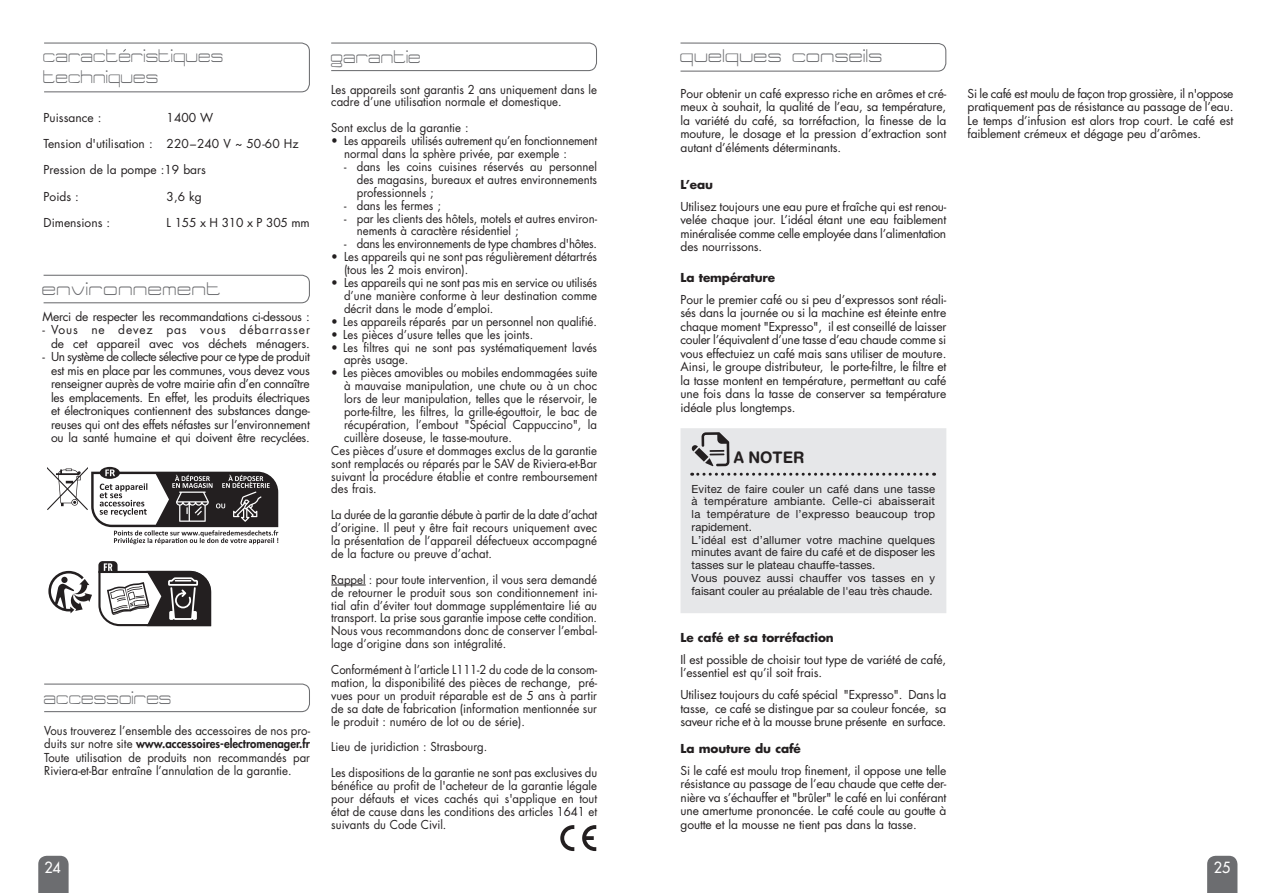
<style>
.page{position:relative;width:1276px;height:893px;background:#fff}
.page>*{position:absolute;margin:0;border:0;box-sizing:border-box;transform-origin:0 0}
.t1{font:21px/21px "Tidy Curve TV";letter-spacing:-.02em;color:#6c6d70;scale:.88 1}
.t2{font:21px "Tidy Curve TV";letter-spacing:-.02em;color:#6c6d70}
.t3{font:21px "Tidy Curve TV";color:#6c6d70}
.t4{font:700 15.9px "Helvetica Rounded";color:#231f20;scale:.95 1}
.t5{font:15px "Futura";color:#fff;scale:.95 1}
.t6{font:12px/12.9px "Futura";color:#231f20;text-align:justify;scale:.95 1}
.t7{font:12px/13.5px "Futura";color:#231f20;text-align:justify}
.t8{font:12px "Futura";letter-spacing:-.02em;color:#231f20}
.t9{font:700 12px "Futura";letter-spacing:-.01em;color:#231f20}
.t10{font:12px "Futura";letter-spacing:-.02em;color:#231f20;scale:.95 1}
.t11{font:11.25px/12.8px "Helvetica Neue";letter-spacing:.01em;color:#231f20}
.s1{font-weight:800}
</style>
<div class="page">
<hr style="left:331px;top:585px;width:35px;height:1px;background:#231f20">
<svg style="left:38px;top:856px;width:31px;height:37px"></svg>
<svg style="left:1207px;top:856px;width:30px;height:37px"></svg>
<svg style="left:43px;top:274px;width:267px;height:30px"></svg>
<svg style="left:44px;top:42px;width:266px;height:51px"></svg>
<svg style="left:560px;top:825px;width:14px;height:26px"></svg>
<svg style="left:582px;top:825px;width:14px;height:26px"></svg>
<svg style="left:331px;top:42px;width:266px;height:30px"></svg>
<svg style="left:44px;top:683px;width:266px;height:30px"></svg>
<div style="left:680px;top:428px;width:266px;height:185px;background:#e6e7e9"></div>
<svg style="left:691px;top:432px;width:38px;height:34px"></svg>
<svg style="left:698px;top:473px;width:236px;height:3px"></svg>
<svg style="left:680px;top:42px;width:267px;height:30px"></svg>
<svg style="left:47px;top:467px;width:231px;height:77px"></svg>
<svg style="left:48px;top:561px;width:164px;height:66px"></svg>
<h1 class="t1" style="left:44px;top:45px;width:207px">caracteristiques techniques</h1>
<h1 class="t1" style="left:331px;top:46px;width:104px">garantie</h1>
<p class="t6" style="left:331px;top:83px;width:281px">Les appareils sont garantis 2 ans uniquement dans le cadre d’une utilisation normale et domestique.</p>
<p class="t6" style="left:331px;top:121px;width:146px">Sont exclus de la garantie :</p>
<p class="t6" style="left:344px;top:134px;width:268px;text-indent:-13px">• Les appareils utilisés autrement qu’en fonctionnement normal dans la sphère privée, par exemple :</p>
<p class="t6" style="left:357px;top:160px;width:254px;text-indent:-13px">- dans les coins cuisines réservés au personnel des magasins, bureaux et autres environnements professionnels ;</p>
<p class="t6" style="left:344px;top:199px;width:103px">- dans les fermes ;</p>
<p class="t6" style="left:357px;top:212px;width:254px;text-indent:-13px">- par les clients des hôtels, motels et autres environ&shy;nements à caractère résidentiel ;</p>
<p class="t10" style="left:344px;top:236px;width:268px">- dans les environnements de type chambres d'hôtes.</p>
<p class="t6" style="left:344px;top:250px;width:268px;text-indent:-13px">• Les appareils qui ne sont pas régulièrement détartrés (tous les 2 mois environ).</p>
<p class="t6" style="left:344px;top:276px;width:268px;text-indent:-13px">• Les appareils qui ne sont pas mis en service ou utilisés d’une manière conforme à leur destination comme décrit dans le mode d’emploi.</p>
<p class="t6" style="left:331px;top:315px;width:281px">• Les appareils réparés par un personnel non qualifié.</p>
<p class="t6" style="left:331px;top:328px;width:214px">• Les pièces d’usure telles que les joints.</p>
<p class="t6" style="left:344px;top:341px;width:268px;text-indent:-13px">• Les filtres qui ne sont pas systématiquement lavés après usage.</p>
<p class="t6" style="left:331px;top:367px;width:281px">• Les pièces amovibles ou mobiles endommagées suite</p>
<p class="t6" style="left:344px;top:379px;width:268px">à mauvaise manipulation, une chute ou à un choc</p>
<p class="t6" style="left:344px;top:392px;width:268px">lors de leur manipulation, telles que le réservoir, le</p>
<p class="t6" style="left:344px;top:405px;width:268px">porte-filtre, les filtres, la grille-égouttoir, le bac de</p>
<p class="t6" style="left:344px;top:418px;width:268px">récupération, l’embout "Spécial Cappuccino", la</p>
<p class="t6" style="left:344px;top:431px;width:178px">cuillère doseuse, le tasse-mouture.</p>
<p class="t6" style="left:331px;top:444px;width:281px">Ces pièces d’usure et dommages exclus de la garantie</p>
<p class="t6" style="left:331px;top:457px;width:281px">sont remplacés ou réparés par le SAV de Riviera-et-Bar</p>
<p class="t6" style="left:331px;top:470px;width:281px">suivant la procédure établie et contre remboursement</p>
<p class="t6" style="left:331px;top:483px;width:49px">des frais.</p>
<p class="t6" style="left:331px;top:508px;width:281px">La durée de la garantie débute à partir de la date d’achat d’origine. Il peut y être fait recours uniquement avec la présentation de l’appareil défectueux accompagné de la facture ou preuve d’achat.</p>
<p class="t6" style="left:331px;top:573px;width:281px">Rappel : pour toute intervention, il vous sera demandé de retourner le produit sous son conditionnement ini&shy;tial afin d’éviter tout dommage supplémentaire lié au transport. La prise sous garantie impose cette condition.<br>Nous vous recommandons donc de conserver l’embal&shy;lage d’origine dans son intégralité.</p>
<p class="t6" style="left:331px;top:663px;width:281px">Conformément à l’article L111-2 du code de la consom&shy;mation, la disponibilité des pièces de rechange, pré&shy;vues pour un produit réparable est de 5 ans à partir de sa date de fabrication (information mentionnée sur le produit : numéro de lot ou de série).</p>
<p class="t6" style="left:331px;top:734px;width:281px;line-height:25.8px">Lieu de juridiction : Strasbourg.<br>Les dispositions de la garantie ne sont pas exclusives du</p>
<p class="t6" style="left:331px;top:779px;width:281px">bénéfice au profit de l'acheteur de la garantie légale pour défauts et vices cachés qui s'applique en tout état de cause dans les conditions des articles 1641 et suivants du Code Civil.</p>
<p class="t7" style="left:44px;top:105px;width:256px;line-height:26.2px;text-align:left;text-indent:123px">1400 W<br>Tension d'utilisation : 220–240 V ~ 50-60 Hz<br>Pression de la pompe :19 bars<br>Poids :</p>
<p class="t7" style="left:44px;top:111px;width:59px">Puissance :</p>
<p class="t7" style="left:167px;top:190px;width:37px">3,6 kg</p>
<p class="t7" style="left:44px;top:216px;width:68px">Dimensions :</p>
<p class="t8" style="left:167px;top:215px;width:145px">L 155 x H 310 x P 305 mm</p>
<h1 class="t3" style="left:43px;top:278px;width:181px">environnement</h1>
<p class="t8" style="left:43px;top:309px;width:269px">Merci de respecter les recommandations ci-dessous :</p>
<p class="t7" style="left:43px;top:323px;width:269px;text-align:right">- Vous ne devez pas vous débarrasser de cet appareil avec vos déchets ménagers.</p>
<p class="t7" style="left:51px;top:350px;width:260px;text-indent:-9px">- U n système de collecte sélective pour ce type de produit est mis en place par les communes, vous devez vous renseigner auprès de votre mairie afin d’en connaître les emplacements. En effet, les produits électriques et électroniques contiennent des substances dange&shy;reuses qui ont des effets néfastes sur l’environnement ou la santé humaine et qui doivent être recyclées.</p>
<h1 class="t1" style="left:44px;top:687px;width:147px">accessoires</h1>
<p class="t6" style="left:44px;top:723px;width:281px;line-height:13.5px">Vous trouverez l’ensemble des accessoires de nos pro&shy;duits sur notre site <span class="s1">www.accessoires-electromenager.fr </span>Toute utilisation de produits non recommandés par Riviera-et-Bar entraîne l’annulation de la garantie.</p>
<h1 class="t2" style="left:680px;top:45px;width:204px">quelques conseils</h1>
<p class="t7" style="left:680px;top:87px;width:267px">Pour obtenir un café expresso riche en arômes et cré&shy;meux à souhait, la qualité de l’eau, sa température, la variété du café, sa torréfaction, la finesse de la mouture, le dosage et la pression d’extraction sont autant d’éléments déterminants.</p>
<p class="t9" style="left:680px;top:176px;width:34px">L’eau</p>
<p class="t7" style="left:680px;top:200px;width:267px">Utilisez toujours une eau pure et fraîche qui est renou&shy;velée chaque jour. L’idéal étant une eau faiblement minéralisée comme celle employée dans l’alimentation des nourrissons.</p>
<p class="t9" style="left:680px;top:269px;width:96px">La température</p>
<p class="t7" style="left:680px;top:293px;width:267px">Pour le premier café ou si peu d’expressos sont réali&shy;sés dans la journée ou si la machine est éteinte entre chaque moment "Expresso", il est conseillé de laisser couler l’équivalent d’une tasse d’eau chaude comme si vous effectuiez un café mais sans utiliser de mouture.<br>Ainsi, le groupe distributeur, le porte-filtre, le filtre et la tasse montent en température, permettant au café une fois dans la tasse de conserver sa température idéale plus longtemps.</p>
<h2 class="t4" style="left:733px;top:448px;width:76px">A NOTER</h2>
<p class="t11" style="left:691px;top:482px;width:245px">Evitez de faire couler un café dans une tasse à température ambiante. Celle-ci abaisserait la température de l’expresso beaucoup trop rapidement.<br>L’idéal est d’allumer votre machine quelques minutes avant de faire du café et de disposer les tasses sur le plateau chauffe-tasses.<br>Vous pouvez aussi chauffer vos tasses en y faisant couler au préalable de l'eau très chaude.</p>
<p class="t9" style="left:680px;top:629px;width:155px">Le café et sa torréfaction</p>
<p class="t7" style="left:680px;top:653px;width:267px">Il est possible de choisir tout type de variété de café, l’essentiel est qu’il soit frais.</p>
<p class="t7" style="left:680px;top:688px;width:267px">Utilisez toujours du café spécial "Expresso". Dans la tasse, ce café se distingue par sa couleur foncée, sa saveur riche et à la mousse brune présente en surface.</p>
<p class="t9" style="left:680px;top:740px;width:122px">La mouture du café</p>
<p class="t7" style="left:680px;top:763px;width:267px">Si le café est moulu trop finement, il oppose une telle résistance au passage de l’eau chaude que cette der&shy;nière va s’échauffer et "brûler" le café en lui conférant une amertume prononcée. Le café coule au goutte à goutte et la mousse ne tient pas dans la tasse.</p>
<p class="t7" style="left:967px;top:87px;width:267px">Si le café est moulu de façon trop grossière, il n'oppose pratiquement pas de résistance au passage de l’eau.<br>Le temps d’infusion est alors trop court. Le café est faiblement crémeux et dégage peu d’arômes.</p>
<p class="t5" style="left:44px;top:858px;width:19px">24</p>
<p class="t5" style="left:1214px;top:858px;width:19px">25</p>
</div>
